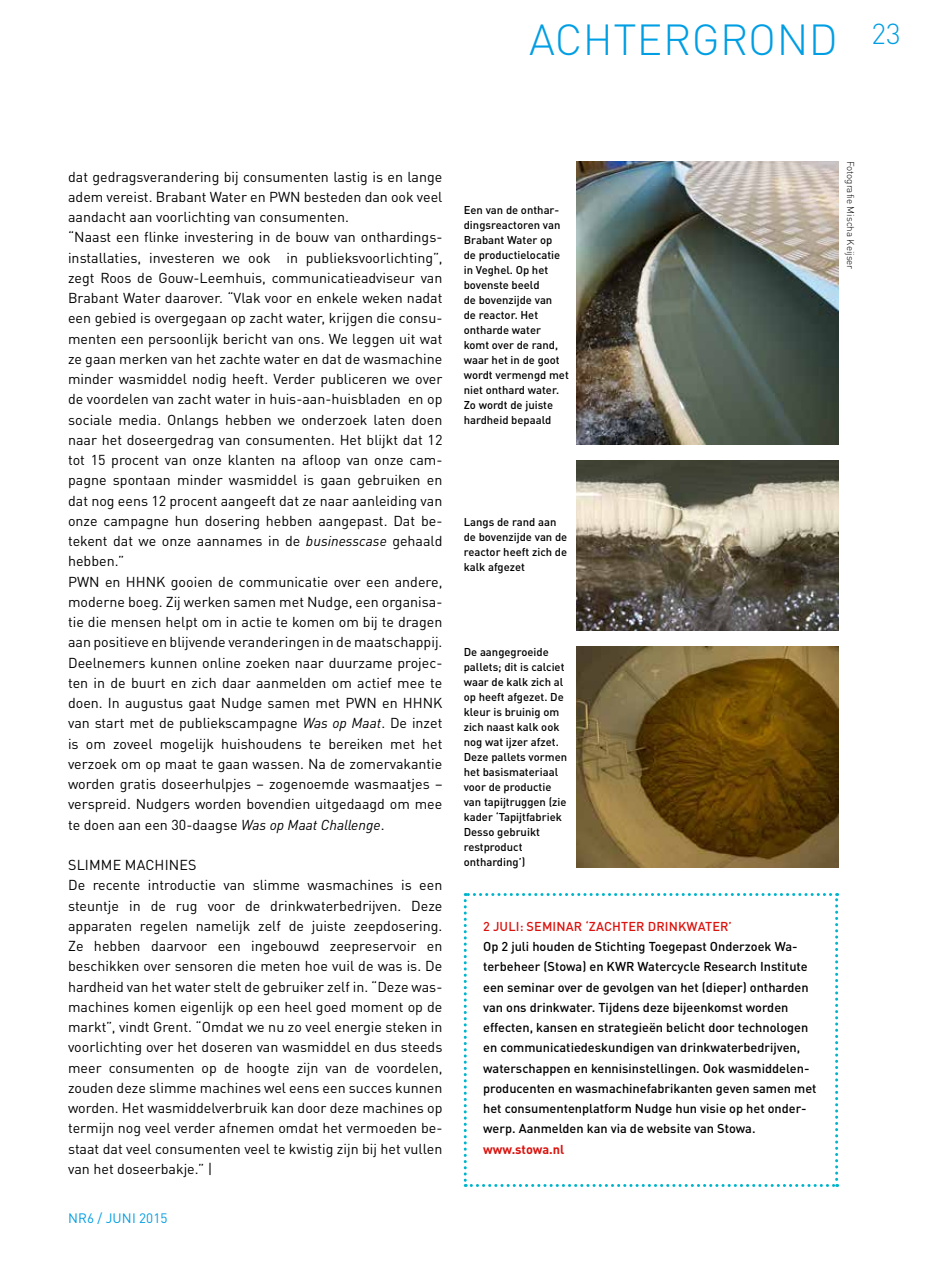
<style>
.page{position:relative;width:936px;height:1263px;background:#fff}
.page>*{position:absolute;margin:0;border:0;box-sizing:border-box;transform-origin:0 0}
.t1{font:300 42.9px "DIN Pro";letter-spacing:.01em;color:#009ee3}
.t2{font:14.25px/20.2px "DIN Pro";color:#000}
.t3{font:13.5px "DIN Pro";letter-spacing:.005em;color:#009ee3}
.t4{font:500 12.75px/20.2px "DIN Pro";color:#000}
.t5{font:500 12.75px "DIN Pro";letter-spacing:.01em;color:#db130e}
.t6{font:700 12.75px "DIN Pro";letter-spacing:-.005em;color:#db130e}
.t7{font:500 11.25px/15px "DIN Pro";color:#000}
.t8{font:300 9.75px "DIN Pro";color:#000}
.s1{font-style:italic}
</style>
<div class="page">
<img style="left:576px;top:162px;width:262px;height:283px">
<svg style="left:463px;top:893px;width:375px;height:294px"></svg>
<img style="left:576px;top:646px;width:262px;height:221px">
<img style="left:576px;top:460px;width:262px;height:171px">
<h1 class="t1" style="left:529px;top:6px;width:373px">ACHTERGROND <sup>23</sup></h1>
<p class="t2" style="left:68px;top:165px;width:376px">dat gedragsverandering bij consumenten lastig is en lange adem vereist. Brabant Water en PWN besteden dan ook veel aandacht aan voorlichting van consumenten.<br>“Naast een flinke investering in de bouw van onthardings&shy;installaties, investeren we ook in publieksvoorlichting”, zegt Roos de Gouw-Leemhuis, communicatieadviseur van Brabant Water daarover. “Vlak voor en enkele weken nadat een gebied is overgegaan op zacht water, krijgen die consu&shy;menten een persoonlijk bericht van ons. We leggen uit wat ze gaan merken van het zachte water en dat de wasmachine minder wasmiddel nodig heeft. Verder publiceren we over de voordelen van zacht water in huis-aan-huisbladen en op sociale media. Onlangs hebben we onderzoek laten doen naar het doseergedrag van consumenten. Het blijkt dat 12 tot 15 procent van onze klanten na afloop van onze cam&shy;pagne spontaan minder wasmiddel is gaan gebruiken en dat nog eens 12 procent aangeeft dat ze naar aanleiding van onze campagne hun dosering hebben aangepast. Dat be&shy;tekent dat we onze aannames in de <span class="s1">businesscase</span> gehaald hebben.”<br>PWN en HHNK gooien de communicatie over een andere, moderne boeg. Zij werken samen met Nudge, een organisa&shy;tie die mensen helpt om in actie te komen om bij te dragen aan positieve en blijvende veranderingen in de maatschappij.<br>Deelnemers kunnen online zoeken naar duurzame projec&shy;ten in de buurt en zich daar aanmelden om actief mee te doen. In augustus gaat Nudge samen met PWN en HHNK van start met de publiekscampagne <span class="s1">Was op Maat</span>. De inzet is om zoveel mogelijk huishoudens te bereiken met het verzoek om op maat te gaan wassen. Na de zomervakantie worden gratis doseerhulpjes – zogenoemde wasmaatjes – verspreid. Nudgers worden bovendien uitgedaagd om mee te doen aan een 30-daagse <span class="s1">Was op Maat Challenge</span>.</p>
<p class="t2" style="left:68px;top:853px;width:376px">SLIMME MACHINES<br>De recente introductie van slimme wasmachines is een steuntje in de rug voor de drinkwaterbedrijven. Deze apparaten regelen namelijk zelf de juiste zeepdosering.<br>Ze hebben daarvoor een ingebouwd zeepreservoir en beschikken over sensoren die meten hoe vuil de was is. De hardheid van het water stelt de gebruiker zelf in. “Deze was&shy;machines komen eigenlijk op een heel goed moment op de markt”, vindt Grent. “Omdat we nu zo veel energie steken in voorlichting over het doseren van wasmiddel en dus steeds meer consumenten op de hoogte zijn van de voordelen, zouden deze slimme machines wel eens een succes kunnen worden. Het wasmiddelverbruik kan door deze machines op termijn nog veel verder afnemen omdat het vermoeden be&shy;staat dat veel consumenten veel te kwistig zijn bij het vullen van het doseerbakje.” |</p>
<p class="t3" style="left:68px;top:1208px;width:101px">NR6 / JUNI 2015</p>
<p class="t7" style="left:463px;top:201px;width:107px">Een van de onthar&shy;dingsreactoren van<br>Brabant Water op<br>de productielocatie in Veghel. Op het bovenste beeld<br>de bovenzijde van<br>de reactor. Het ontharde water komt over de rand, waar het in de goot wordt vermengd met niet onthard water.<br>Zo wordt de juiste hardheid bepaald</p>
<p class="t7" style="left:463px;top:513px;width:105px">Langs de rand aan de bovenzijde van de reactor heeft zich de kalk afgezet</p>
<p class="t7" style="left:463px;top:643px;width:105px">De aangegroeide pallets; dit is calciet waar de kalk zich al op heeft afgezet. De kleur is bruinig om zich naast kalk ook nog wat ijzer afzet.<br>Deze pallets vormen het basismateriaal voor de productie van tapijtruggen (zie kader ‘Tapijtfabriek<br>Desso gebruikt restproduct ontharding’)</p>
<p class="t5" style="left:483px;top:916px;width:250px">2 JULI: SEMINAR ‘ZACHTER DRINKWATER’</p>
<p class="t4" style="left:483px;top:935px;width:335px">Op 2 juli houden de Stichting Toegepast Onderzoek Wa&shy;terbeheer (Stowa) en KWR Watercycle Research Institute een seminar over de gevolgen van het (dieper) ontharden van ons drinkwater. Tijdens deze bijeenkomst worden effecten, kansen en strategieën belicht door technologen en communicatiedeskundigen van drinkwaterbedrijven, waterschappen en kennisinstellingen. Ook wasmiddelen&shy;producenten en wasmachinefabrikanten geven samen met het consumentenplatform Nudge hun visie op het onder&shy;werp. Aanmelden kan via de website van Stowa.</p>
<p class="t6" style="left:483px;top:1138px;width:83px">www.stowa.nl</p>
<p class="t8" style="left:858px;top:161px;width:110px;rotate:90deg">Fotografie Mischa Keijser</p>
</div>
